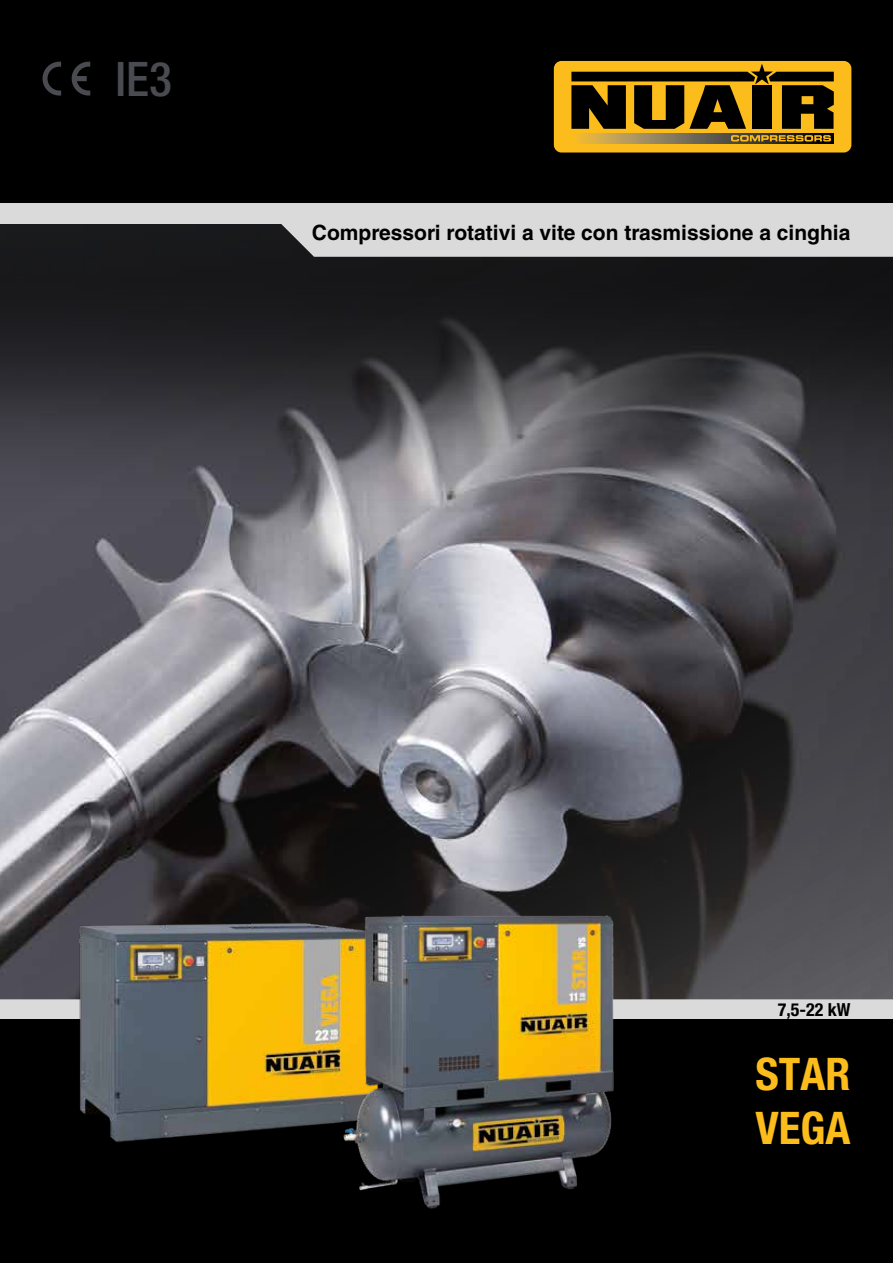
<style>
.page{position:relative;width:893px;height:1263px;background:#fff}
.page>*{position:absolute;margin:0;border:0;box-sizing:border-box;transform-origin:0 0}
.t1{font:500 condensed 47.7px "Helvetica Neue LT Std";color:#4a4b50}
.t2{font:700 condensed 45px/54px "Helvetica Neue LT Std";color:#fcbd1c}
.t3{font:700 21px "Helvetica LT Std";color:#000}
.t4{font:700 condensed 18px "Helvetica Neue LT Std";color:#000}
</style>
<div class="page">
<div style="left:0;top:999px;width:893px;height:21px;background:#dadada"></div>
<div style="left:0;top:1020px;width:893px;height:243px;background:#000"></div>
<div style="left:0;top:223px;width:893px;height:776px;background:#000;opacity:.75"></div>
<div style="left:0;top:202px;width:893px;height:22px;background:#dadada"></div>
<div style="left:0;top:0;width:893px;height:203px;background:#000"></div>
<svg style="left:0;top:224px;width:893px;height:33px;background:#989899"></svg>
<div style="left:554px;top:61px;width:297px;height:92px;background:#fcbd1c;border-radius:8px"></div>
<svg style="left:576px;top:133px;width:258px;height:10px;background:#847248"></svg>
<svg style="left:571px;top:64px;width:263px;height:65px"></svg>
<div style="left:752px;top:85px;width:20px;height:44px;background:#000"></div>
<svg style="left:731px;top:135px;width:100px;height:6px"></svg>
<svg style="left:43px;top:62px;width:18px;height:34px"></svg>
<svg style="left:72px;top:62px;width:18px;height:34px"></svg>
<img style="left:56px;top:914px;width:279px;height:228px">
<img style="left:335px;top:901px;width:291px;height:308px">
<h1 class="t1" style="left:116px;top:51px;width:58px">IE3</h1>
<p class="t3" style="left:312px;top:219px;width:540px">Compressori rotativi a vite con trasmissione a cinghia</p>
<p class="t4" style="left:778px;top:999px;width:74px">7,5-22 kW</p>
<h2 class="t2" style="left:755px;top:1046px;width:97px">STAR<br>VEGA</h2>
</div>
